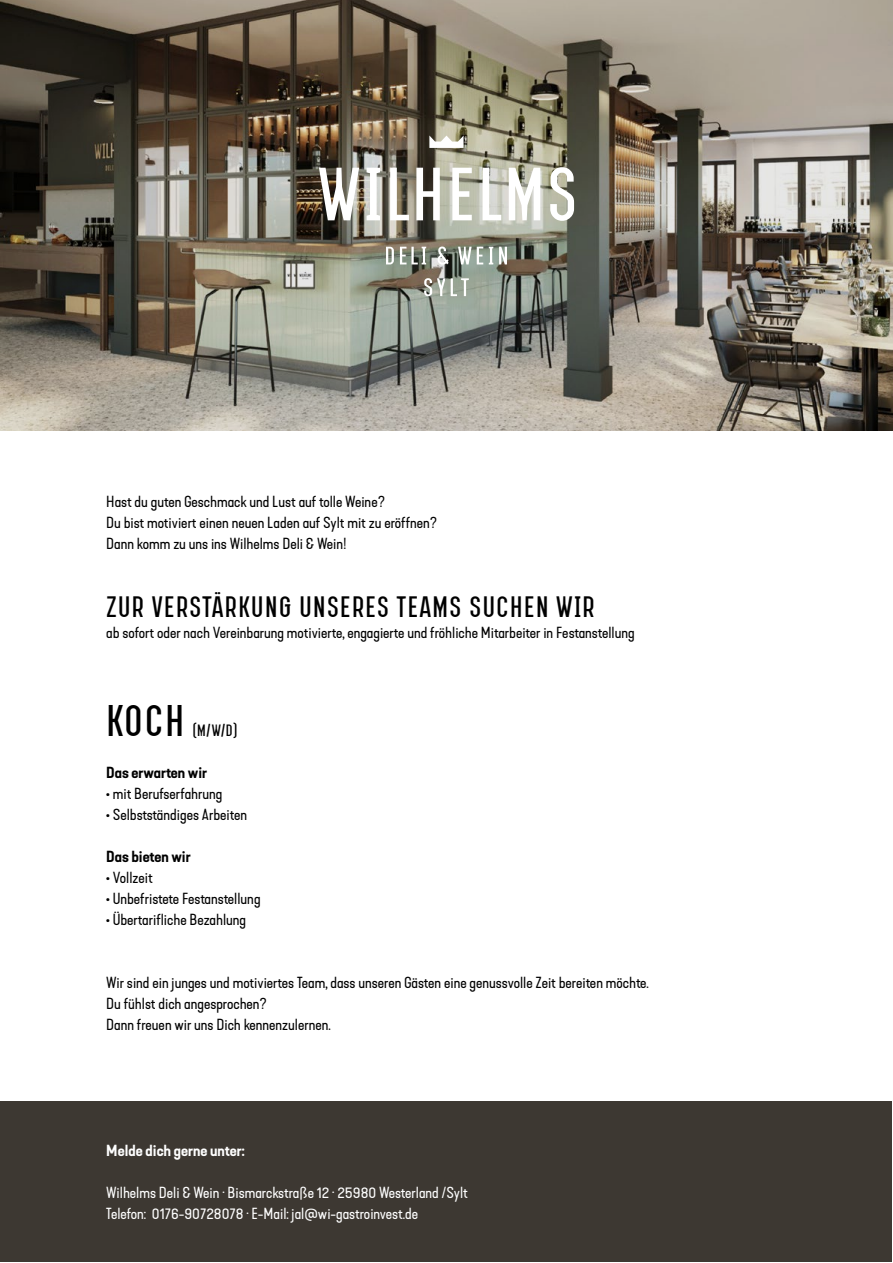
<style>
.page{position:relative;width:893px;height:1263px;background:#fff}
.page>*{position:absolute;margin:0;border:0;box-sizing:border-box;transform-origin:0 0}
.t1{font:500 condensed 40.5px "Augmento";color:#000}
.t2{font:500 condensed 27px "Augmento";letter-spacing:.055em;color:#000}
.t3{font:15px/21px "Kapra Neue Pro Regular Exp";color:#000}
.t4{font:15px/21px "Kapra Neue Pro Regular Exp";color:#fff}
.t5{font:15px "Kapra Neue Pro Semi Bold Exp";color:#000}
.t6{font:15px "Kapra Neue Pro Semi Bold Exp";color:#fff}
.t7{font:500 condensed 15px "Augmento";color:#000}
</style>
<div class="page">
<img style="left:0;top:0;width:893px;height:430px">
<svg style="left:319px;top:135px;width:255px;height:86px"></svg>
<svg style="left:424px;top:278px;width:45px;height:18px"></svg>
<svg style="left:386px;top:247px;width:121px;height:18px"></svg>
<div style="left:1px;top:1101px;width:891px;height:161px;background:#3d3832"></div>
<p class="t3" style="left:106px;top:491px;width:333px">Hast du guten Geschmack und Lust auf tolle Weine?<br>Du bist motiviert einen neuen Laden auf Sylt mit zu eröffnen?<br>Dann komm zu uns ins Wilhelms Deli &amp; Wein!</p>
<h2 class="t2" style="left:106px;top:591px;width:490px">ZUR VERSTÄRKUNG UNSERES TEAMS SUCHEN WIR</h2>
<p class="t3" style="left:106px;top:623px;width:530px">ab sofort oder nach Vereinbarung motivierte, engagierte und fröhliche Mitarbeiter in Festanstellung</p>
<h1 class="t1" style="left:107px;top:697px;width:79px">KOCH</h1>
<p class="t7" style="left:193px;top:721px;width:46px">(M/W/D)</p>
<p class="t5" style="left:106px;top:763px;width:102px">Das erwarten wir</p>
<p class="t3" style="left:106px;top:783px;width:118px">• mit Berufserfahrung</p>
<p class="t3" style="left:106px;top:804px;width:142px">• Selbstständiges Arbeiten</p>
<p class="t5" style="left:106px;top:847px;width:86px">Das bieten wir</p>
<p class="t3" style="left:106px;top:867px;width:48px">• Vollzeit</p>
<p class="t3" style="left:106px;top:888px;width:156px">• Unbefristete Festanstellung</p>
<p class="t3" style="left:106px;top:909px;width:141px">• Übertarifliche Bezahlung</p>
<p class="t3" style="left:106px;top:972px;width:544px">Wir sind ein junges und motiviertes Team, dass unseren Gästen eine genussvolle Zeit bereiten möchte.<br>Du fühlst dich angesprochen?<br>Dann freuen wir uns Dich kennenzulernen.</p>
<p class="t6" style="left:106px;top:1141px;width:140px">Melde dich gerne unter:</p>
<p class="t4" style="left:106px;top:1182px;width:363px">Wilhelms Deli &amp; Wein · Bismarckstraße 12 · 25980 Westerland /Sylt<br>Telefon: 0176-90728078 · E-Mail: jal@wi-gastroinvest.de</p>
</div>
